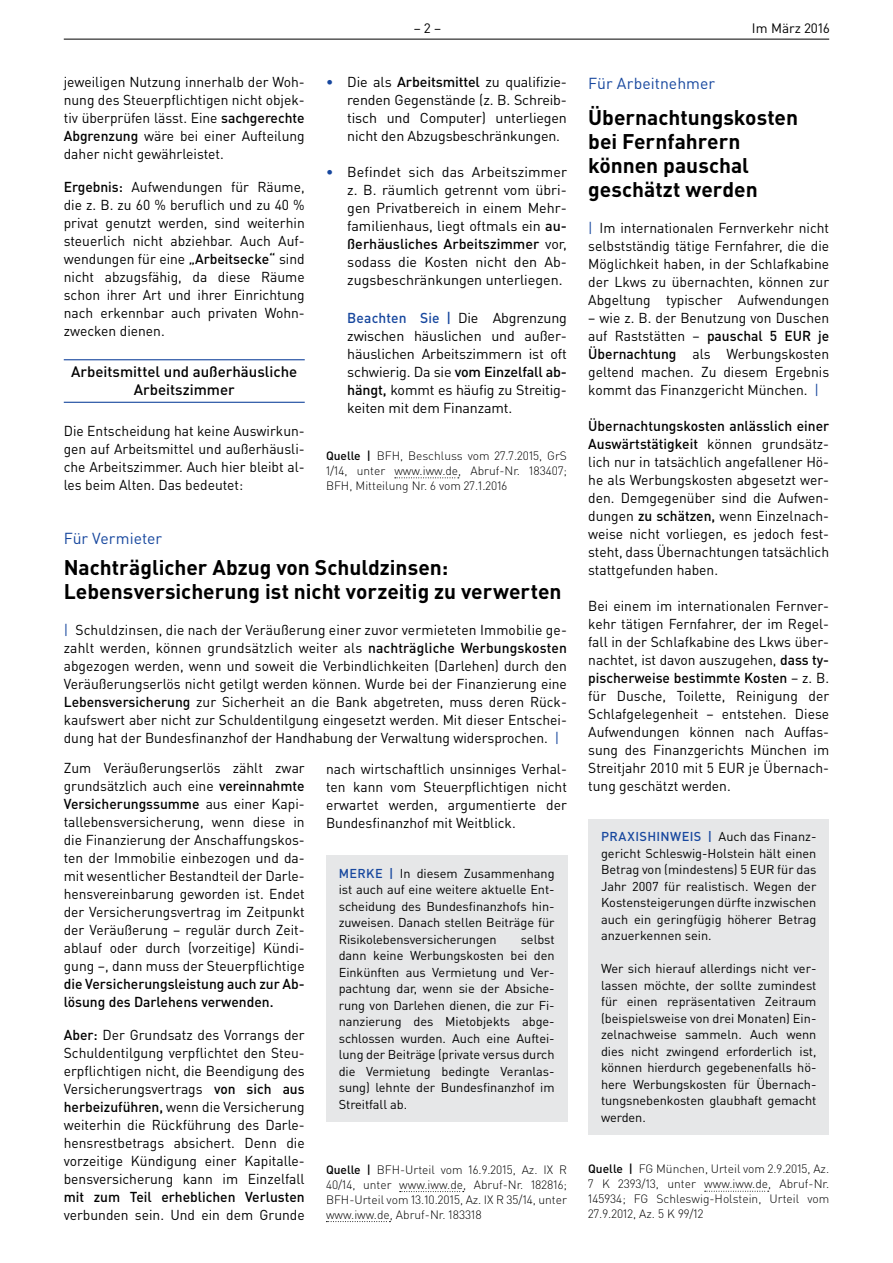
<style>
.page{position:relative;width:893px;height:1263px;background:#fff}
.page>*{position:absolute;margin:0;border:0;box-sizing:border-box;transform-origin:0 0}
.t1{font:700 21px/24px "DIN Pro";color:#000}
.t2{font:15.75px "DIN Pro";color:#17479e}
.t3{font:500 15px/18px "DIN Pro";color:#000;text-align:center}
.t4{font:14.25px/18px "DIN Pro";color:#000;text-align:justify}
.t5{font:500 14.25px/18px "DIN Pro";color:#000}
.t6{font:13.5px "DIN Pro";color:#000}
.t7{font:12.75px/16.5px "DIN Pro";letter-spacing:-.005em;color:#000;text-align:justify}
.t8{font:300 12px/15px "DIN Pro";color:#000;text-align:justify}
.s1{font-weight:500}
.s2{font-weight:500;color:#17479e}
.s3{color:#17479e}
</style>
<div class="page">
<hr style="left:64px;top:39px;width:765px;height:1px;background:#000">
<hr style="left:64px;top:359px;width:241px;height:1px;background:#17479e">
<hr style="left:64px;top:402px;width:241px;height:1px;background:#17479e">
<svg style="left:395px;top:477px;width:64px;height:1px"></svg>
<svg style="left:400px;top:1191px;width:64px;height:1px"></svg>
<svg style="left:326px;top:1221px;width:64px;height:1px"></svg>
<div style="left:326px;top:855px;width:241px;height:266px;background:#e6e7e8"></div>
<svg style="left:705px;top:1191px;width:64px;height:1px"></svg>
<div style="left:588px;top:819px;width:241px;height:316px;background:#e6e7e8"></div>
<p class="t6" style="left:414px;top:19px;width:29px">– 2 –</p>
<p class="t6" style="left:752px;top:19px;width:79px">Im März 2016</p>
<p class="t4" style="left:64px;top:73px;width:242px">jeweiligen Nutzung innerhalb der Woh&shy;nung des Steuerpflichtigen nicht objek&shy;tiv überprüfen lässt. Eine <span class="s1">sachgerechte Abgrenzung</span> wäre bei einer Aufteilung daher nicht gewährleistet.</p>
<p class="t4" style="left:64px;top:178px;width:242px"><span class="s1">Ergebnis:</span> Aufwendungen für Räume, die z. B. zu 60 % beruflich und zu 40 % privat genutzt werden, sind weiterhin steuerlich nicht abziehbar. Auch Auf&shy;wendungen für eine <span class="s1">„Arbeitsecke“</span> sind nicht abzugsfähig, da diese Räume schon ihrer Art und ihrer Einrichtung nach erkennbar auch privaten Wohn&shy;zwecken dienen.</p>
<p class="t3" style="left:71px;top:362px;width:228px">Arbeitsmittel und außerhäusliche<br>Arbeitszimmer</p>
<p class="t4" style="left:64px;top:421px;width:242px">Die Entscheidung hat keine Auswirkun&shy;gen auf Arbeitsmittel und außerhäusli&shy;che Arbeitszimmer. Auch hier bleibt al&shy;les beim Alten. Das bedeutet:</p>
<p class="t4" style="left:347px;top:73px;width:221px;text-indent:-21px"><span class="s2">•</span> Die als <span class="s1">Arbeitsmittel</span> zu qualifizie&shy;renden Gegenstände (z. B. Schreib&shy;tisch und Computer) unterliegen nicht den Abzugsbeschränkungen.</p>
<p class="t4" style="left:347px;top:163px;width:221px;text-indent:-21px"><span class="s2">•</span> Befindet sich das Arbeitszimmer z. B. räumlich getrennt vom übri&shy;gen Privatbereich in einem Mehr&shy;familienhaus, liegt oftmals ein <span class="s1">au&shy;ßerhäusliches Arbeitszimmer</span> vor, sodass die Kosten nicht den Ab&shy;zugsbeschränkungen unterliegen.</p>
<p class="t4" style="left:347px;top:309px;width:221px"><span class="s2">Beachten Sie |</span> Die Abgrenzung zwischen häuslichen und außer&shy;häuslichen Arbeitszimmern ist oft schwierig. Da sie <span class="s1">vom Einzelfall ab&shy;hängt,</span> kommt es häufig zu Streitig&shy;keiten mit dem Finanzamt.</p>
<p class="t8" style="left:326px;top:447px;width:242px"><span class="s1">Quelle |</span> BFH, Beschluss vom 27.7.2015, GrS 1/14, unter www.iww.de, Abruf-Nr. 183407; BFH, Mitteilung Nr. 6 vom 27.1.2016</p>
<p class="t2" style="left:64px;top:527px;width:100px">Für Vermieter</p>
<h1 class="t1" style="left:64px;top:555px;width:499px">Nachträglicher Abzug von Schuldzinsen:<br>Lebensversicherung ist nicht vorzeitig zu verwerten</h1>
<p class="t4" style="left:64px;top:621px;width:505px"><span class="s3">|</span> Schuldzinsen, die nach der Veräußerung einer zuvor vermieteten Immobilie ge&shy;zahlt werden, können grundsätzlich weiter als <span class="s1">nachträgliche Werbungskosten </span>abgezogen werden, wenn und soweit die Verbindlichkeiten (Darlehen) durch den Veräußerungserlös nicht getilgt werden können. Wurde bei der Finanzierung eine <span class="s1">Lebensversicherung</span> zur Sicherheit an die Bank abgetreten, muss deren Rück&shy;kaufswert aber nicht zur Schuldentilgung eingesetzt werden. Mit dieser Entschei&shy;dung hat der Bundesfinanzhof der Handhabung der Verwaltung widersprochen. <span class="s3">|</span></p>
<p class="t4" style="left:64px;top:759px;width:242px">Zum Veräußerungserlös zählt zwar grundsätzlich auch eine <span class="s1">vereinnahmte Versicherungssumme</span> aus einer Kapi&shy;tallebensversicherung, wenn diese in die Finanzierung der Anschaffungskos&shy;ten der Immobilie einbezogen und da&shy;mit wesentlicher Bestandteil der Darle&shy;hensvereinbarung geworden ist. Endet der Versicherungsvertrag im Zeitpunkt der Veräußerung – regulär durch Zeit&shy;ablauf oder durch (vorzeitige) Kündi&shy;gung –, dann muss der Steuerpflichtige</p>
<p class="t5" style="left:64px;top:975px;width:242px">die Versicherungsleistung auch zur Ab&shy;lösung des Darlehens verwenden.</p>
<p class="t4" style="left:64px;top:1026px;width:242px"><span class="s1">Aber:</span> Der Grundsatz des Vorrangs der Schuldentilgung verpflichtet den Steu&shy;erpflichtigen nicht, die Beendigung des Versicherungsvertrags <span class="s1">von sich aus herbeizuführen,</span> wenn die Versicherung weiterhin die Rückführung des Darle&shy;hensrestbetrags absichert. Denn die vorzeitige Kündigung einer Kapitalle&shy;bensversicherung kann im Einzelfall</p>
<p class="t5" style="left:64px;top:1188px;width:242px">mit zum Teil erheblichen Verlusten</p>
<p class="t4" style="left:64px;top:1206px;width:242px">verbunden sein. Und ein dem Grunde</p>
<p class="t4" style="left:326px;top:759px;width:242px">nach wirtschaftlich unsinniges Verhal&shy;ten kann vom Steuerpflichtigen nicht erwartet werden, argumentierte der Bundesfinanzhof mit Weitblick.</p>
<p class="t7" style="left:339px;top:864px;width:217px"><span class="s2">MERKE |</span> In diesem Zusammenhang ist auch auf eine weitere aktuelle Ent&shy;scheidung des Bundesfinanzhofs hin&shy;zuweisen. Danach stellen Beiträge für Risikolebensversicherungen</p>
<p class="t7" style="left:339px;top:930px;width:217px;text-indent:182px">selbst dann keine Werbungskosten bei den Einkünften aus Vermietung und Ver&shy;pachtung dar, wenn sie der Absiche&shy;rung von Darlehen dienen, die zur Fi&shy;nanzierung des Mietobjekts abge&shy;schlossen wurden. Auch eine Auftei&shy;lung der Beiträge (private versus durch die Vermietung bedingte Veranlas&shy;sung) lehnte der Bundesfinanzhof im Streitfall ab.</p>
<p class="t8" style="left:326px;top:1161px;width:242px"><span class="s1">Quelle |</span> BFH-Urteil vom 16.9.2015, Az. IX R 40/14, unter www.iww.de, Abruf-Nr. 182816; BFH-Urteil vom 13.10.2015, Az. IX R 35/14, unter www.iww.de, Abruf-Nr. 183318</p>
<p class="t2" style="left:588px;top:73px;width:128px">Für Arbeitnehmer</p>
<h1 class="t1" style="left:588px;top:105px;width:211px">Übernachtungskosten bei Fernfahrern können pauschal geschätzt werden</h1>
<p class="t4" style="left:588px;top:219px;width:242px"><span class="s3">|</span> Im internationalen Fernverkehr nicht selbstständig tätige Fernfahrer, die die Möglichkeit haben, in der Schlafkabine der Lkws zu übernachten, können zur Abgeltung typischer Aufwendungen</p>
<p class="t4" style="left:588px;top:309px;width:242px">– wie z. B. der Benutzung von Duschen auf Raststätten – <span class="s1">pauschal 5 EUR je Übernachtung</span> als Werbungskosten geltend machen. Zu diesem Ergebnis kommt das Finanzgericht München. <span class="s3">|</span></p>
<p class="t4" style="left:588px;top:417px;width:242px"><span class="s1">Übernachtungskosten anlässlich einer Auswärtstätigkeit</span> können grundsätz&shy;lich nur in tatsächlich angefallener Hö&shy;he als Werbungskosten abgesetzt wer&shy;den. Demgegenüber sind die Aufwen&shy;dungen <span class="s1">zu schätzen,</span> wenn Einzelnach&shy;weise nicht vorliegen, es jedoch fest&shy;steht, dass Übernachtungen tatsächlich stattgefunden haben.</p>
<p class="t4" style="left:588px;top:597px;width:242px">Bei einem im internationalen Fernver&shy;kehr tätigen Fernfahrer, der im Regel&shy;fall in der Schlafkabine des Lkws über&shy;nachtet, ist davon auszugehen, <span class="s1">dass ty&shy;pischerweise bestimmte Kosten</span> – z. B. für Dusche, Toilette, Reinigung der Schlafgelegenheit – entstehen. Diese Aufwendungen können nach Auffas&shy;sung des Finanzgerichts München im Streitjahr 2010 mit 5 EUR je Übernach&shy;tung geschätzt werden.</p>
<p class="t7" style="left:601px;top:828px;width:217px"><span class="s2">PRAXISHINWEIS |</span> Auch das Finanz&shy;gericht Schleswig-Holstein hält einen Betrag von (mindestens) 5 EUR für das Jahr 2007 für realistisch. Wegen der Kostensteigerungen dürfte inzwischen auch ein geringfügig höherer Betrag anzuerkennen sein.</p>
<p class="t7" style="left:601px;top:960px;width:217px">Wer sich hierauf allerdings nicht ver&shy;lassen möchte, der sollte zumindest für einen repräsentativen Zeitraum (beispielsweise von drei Monaten) Ein&shy;zelnachweise sammeln. Auch wenn dies nicht zwingend erforderlich ist, können hierdurch gegebenenfalls hö&shy;here Werbungskosten für Übernach&shy;tungsnebenkosten glaubhaft gemacht werden.</p>
<p class="t8" style="left:588px;top:1161px;width:242px"><span class="s1">Quelle |</span> FG München, Urteil vom 2.9.2015, Az.<br>7 K 2393/13, unter www.iww.de, Abruf-Nr.<br>145934; FG Schleswig-Holstein, Urteil vom 27.9.2012, Az. 5 K 99/12</p>
</div>
